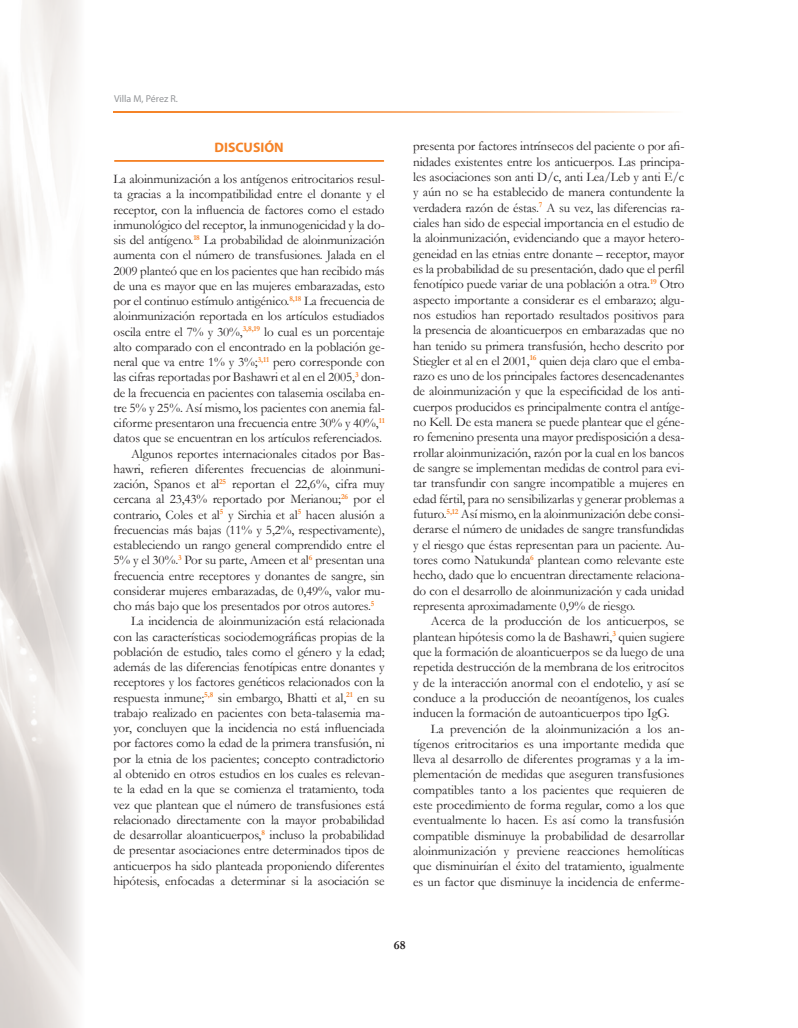
<style>
.page{position:relative;width:798px;height:1028px;background:#fff}
.page>*{position:absolute;margin:0;border:0;box-sizing:border-box;transform-origin:0 0}
.t1{font:700 13.75px "Myriad Pro";color:#f58226}
.t2{font:13.12px/15.4px "Garamond";letter-spacing:-.01em;color:#231f20;text-align:justify}
.t3{font:700 12.5px "Garamond";color:#231f20}
.t4{font:10px "Myriad Pro";color:#939598}
</style>
<div class="page">
<svg style="left:113px;top:111px;width:557px;height:1px"></svg>
<img style="left:0;top:0;width:81px;height:1028px">
<hr style="left:114px;top:160px;width:269px;height:1px;background:#f58226">
<hr style="left:114px;top:161px;width:269px;height:1px;background:#f58226">
<p class="t4" style="left:114px;top:92px;width:65px">Villa M, Pérez R.</p>
<p class="t1" style="left:214px;top:138px;width:69px">DISCUSIÓN</p>
<p class="t2" style="left:113px;top:171px;width:273px">La aloinmunización a los antígenos eritrocitarios resul-</p>
<p class="t2" style="left:113px;top:186px;width:272px">ta gracias a la incompatibilidad entre el donante y el</p>
<p class="t2" style="left:113px;top:201px;width:272px">receptor, con la influencia de factores como el estado</p>
<p class="t2" style="left:113px;top:217px;width:273px">inmunológico del receptor, la inmunogenicidad y la do-</p>
<p class="t2" style="left:113px;top:232px;width:273px">sis del antígeno.<sup>18</sup> La probabilidad de aloinmunización</p>
<p class="t2" style="left:113px;top:247px;width:272px">aumenta con el número de transfusiones. Jalada en el</p>
<p class="t2" style="left:113px;top:262px;width:272px">2009 planteó que en los pacientes que han recibido más</p>
<p class="t2" style="left:113px;top:278px;width:273px">de una es mayor que en las mujeres embarazadas, esto</p>
<p class="t2" style="left:113px;top:293px;width:273px">por el continuo estímulo antigénico.<sup>8,18</sup> La frecuencia de</p>
<p class="t2" style="left:113px;top:308px;width:272px">aloinmunización reportada en los artículos estudiados</p>
<p class="t2" style="left:113px;top:323px;width:273px">oscila entre el 7% y 30%,<sup>3,8,19</sup> lo cual es un porcentaje</p>
<p class="t2" style="left:113px;top:339px;width:273px">alto comparado con el encontrado en la población ge-</p>
<p class="t2" style="left:113px;top:354px;width:272px">neral que va entre 1% y 3%;<sup>3,11</sup> pero corresponde con</p>
<p class="t2" style="left:113px;top:369px;width:273px">las cifras reportadas por Bashawri et al en el 2005,<sup>3</sup> don-</p>
<p class="t2" style="left:113px;top:384px;width:273px">de la frecuencia en pacientes con talasemia oscilaba en-</p>
<p class="t2" style="left:113px;top:400px;width:273px">tre 5% y 25%. Así mismo, los pacientes con anemia fal-</p>
<p class="t2" style="left:113px;top:415px;width:273px">ciforme presentaron una frecuencia entre 30% y 40%,<sup>11</sup></p>
<p class="t2" style="left:113px;top:430px;width:270px">datos que se encuentran en los artículos referenciados.</p>
<p class="t2" style="left:131px;top:445px;width:255px">Algunos reportes internacionales citados por Bas-</p>
<p class="t2" style="left:113px;top:461px;width:273px">hawri, refieren diferentes frecuencias de aloinmuni-</p>
<p class="t2" style="left:113px;top:476px;width:273px">zación, Spanos et al<sup>25</sup> reportan el 22,6%, cifra muy</p>
<p class="t2" style="left:113px;top:491px;width:273px">cercana al 23,43% reportado por Merianou;<sup>26</sup> por el</p>
<p class="t2" style="left:113px;top:506px;width:273px">contrario, Coles et al<sup>5</sup> y Sirchia et al<sup>5</sup> hacen alusión a</p>
<p class="t2" style="left:113px;top:522px;width:273px">frecuencias más bajas (11% y 5,2%, respectivamente),</p>
<p class="t2" style="left:113px;top:537px;width:272px">estableciendo un rango general comprendido entre el</p>
<p class="t2" style="left:113px;top:552px;width:273px">5% y el 30%.<sup>3</sup> Por su parte, Ameen et al<sup>6</sup> presentan una</p>
<p class="t2" style="left:113px;top:567px;width:272px">frecuencia entre receptores y donantes de sangre, sin</p>
<p class="t2" style="left:113px;top:583px;width:273px">considerar mujeres embarazadas, de 0,49%, valor mu-</p>
<p class="t2" style="left:113px;top:598px;width:262px">cho más bajo que los presentados por otros autores.<sup>5</sup></p>
<p class="t2" style="left:131px;top:613px;width:255px">La incidencia de aloinmunización está relacionada</p>
<p class="t2" style="left:113px;top:628px;width:272px">con las características sociodemográficas propias de la</p>
<p class="t2" style="left:113px;top:644px;width:272px">población de estudio, tales como el género y la edad;</p>
<p class="t2" style="left:113px;top:659px;width:272px">además de las diferencias fenotípicas entre donantes y</p>
<p class="t2" style="left:113px;top:674px;width:272px">receptores y los factores genéticos relacionados con la</p>
<p class="t2" style="left:113px;top:689px;width:273px">respuesta inmune;<sup>5,8</sup> sin embargo, Bhatti et al,<sup>21</sup> en su</p>
<p class="t2" style="left:113px;top:705px;width:273px">trabajo realizado en pacientes con beta-talasemia ma-</p>
<p class="t2" style="left:113px;top:720px;width:272px">yor, concluyen que la incidencia no está influenciada</p>
<p class="t2" style="left:113px;top:735px;width:272px">por factores como la edad de la primera transfusión, ni</p>
<p class="t2" style="left:113px;top:750px;width:272px">por la etnia de los pacientes; concepto contradictorio</p>
<p class="t2" style="left:113px;top:766px;width:273px">al obtenido en otros estudios en los cuales es relevan-</p>
<p class="t2" style="left:113px;top:781px;width:272px">te la edad en la que se comienza el tratamiento, toda</p>
<p class="t2" style="left:113px;top:796px;width:272px">vez que plantean que el número de transfusiones está</p>
<p class="t2" style="left:113px;top:811px;width:272px">relacionado directamente con la mayor probabilidad</p>
<p class="t2" style="left:113px;top:827px;width:273px">de desarrollar aloanticuerpos,<sup>8</sup> incluso la probabilidad</p>
<p class="t2" style="left:113px;top:842px;width:272px">de presentar asociaciones entre determinados tipos de</p>
<p class="t2" style="left:113px;top:857px;width:272px">anticuerpos ha sido planteada proponiendo diferentes</p>
<p class="t2" style="left:113px;top:872px;width:272px">hipótesis, enfocadas a determinar si la asociación se</p>
<p class="t2" style="left:413px;top:138px;width:273px">presenta por factores intrínsecos del paciente o por afi&shy;nidades existentes entre los anticuerpos. Las principa&shy;les asociaciones son anti D/c, anti Lea/Leb y anti E/c y aún no se ha establecido de manera contundente la verdadera razón de éstas.<sup>7</sup> A su vez, las diferencias ra&shy;ciales han sido de especial importancia en el estudio de la aloinmunización, evidenciando que a mayor hetero&shy;geneidad en las etnias entre donante – receptor, mayor es la probabilidad de su presentación, dado que el perfil fenotípico puede variar de una población a otra.<sup>19</sup> Otro aspecto importante a considerar es el embarazo; algu&shy;nos estudios han reportado resultados positivos para la presencia de aloanticuerpos en embarazadas que no han tenido su primera transfusión, hecho descrito por Stiegler et al en el 2001,<sup>16</sup> quien deja claro que el emba&shy;razo es uno de los principales factores desencadenantes de aloinmunización y que la especificidad de los anti&shy;cuerpos producidos es principalmente contra el antíge&shy;no Kell. De esta manera se puede plantear que el géne&shy;ro femenino presenta una mayor predisposición a desa&shy;rrollar aloinmunización, razón por la cual en los bancos de sangre se implementan medidas de control para evi&shy;tar transfundir con sangre incompatible a mujeres en edad fértil, para no sensibilizarlas y generar problemas a futuro.<sup>5,12</sup> Así mismo, en la aloinmunización debe consi&shy;derarse el número de unidades de sangre transfundidas y el riesgo que éstas representan para un paciente. Au&shy;tores como Natukunda<sup>6</sup> plantean como relevante este hecho, dado que lo encuentran directamente relaciona&shy;do con el desarrollo de aloinmunización y cada unidad representa aproximadamente 0,9% de riesgo.</p>
<p class="t2" style="left:413px;top:613px;width:273px;text-indent:18px">Acerca de la producción de los anticuerpos, se plantean hipótesis como la de Bashawri,<sup>3</sup> quien sugiere que la formación de aloanticuerpos se da luego de una repetida destrucción de la membrana de los eritrocitos y de la interacción anormal con el endotelio, y así se conduce a la producción de neoantígenos, los cuales inducen la formación de autoanticuerpos tipo IgG.</p>
<p class="t2" style="left:413px;top:720px;width:273px;text-indent:18px">La prevención de la aloinmunización a los an&shy;tígenos eritrocitarios es una importante medida que lleva al desarrollo de diferentes programas y a la im&shy;plementación de medidas que aseguren transfusiones compatibles tanto a los pacientes que requieren de este procedimiento de forma regular, como a los que eventualmente lo hacen. Es así como la transfusión compatible disminuye la probabilidad de desarrollar aloinmunización y previene reacciones hemolíticas que disminuirían el éxito del tratamiento, igualmente es un factor que disminuye la incidencia de enferme-</p>
<p class="t3" style="left:393px;top:936px;width:13px">68</p>
</div>
